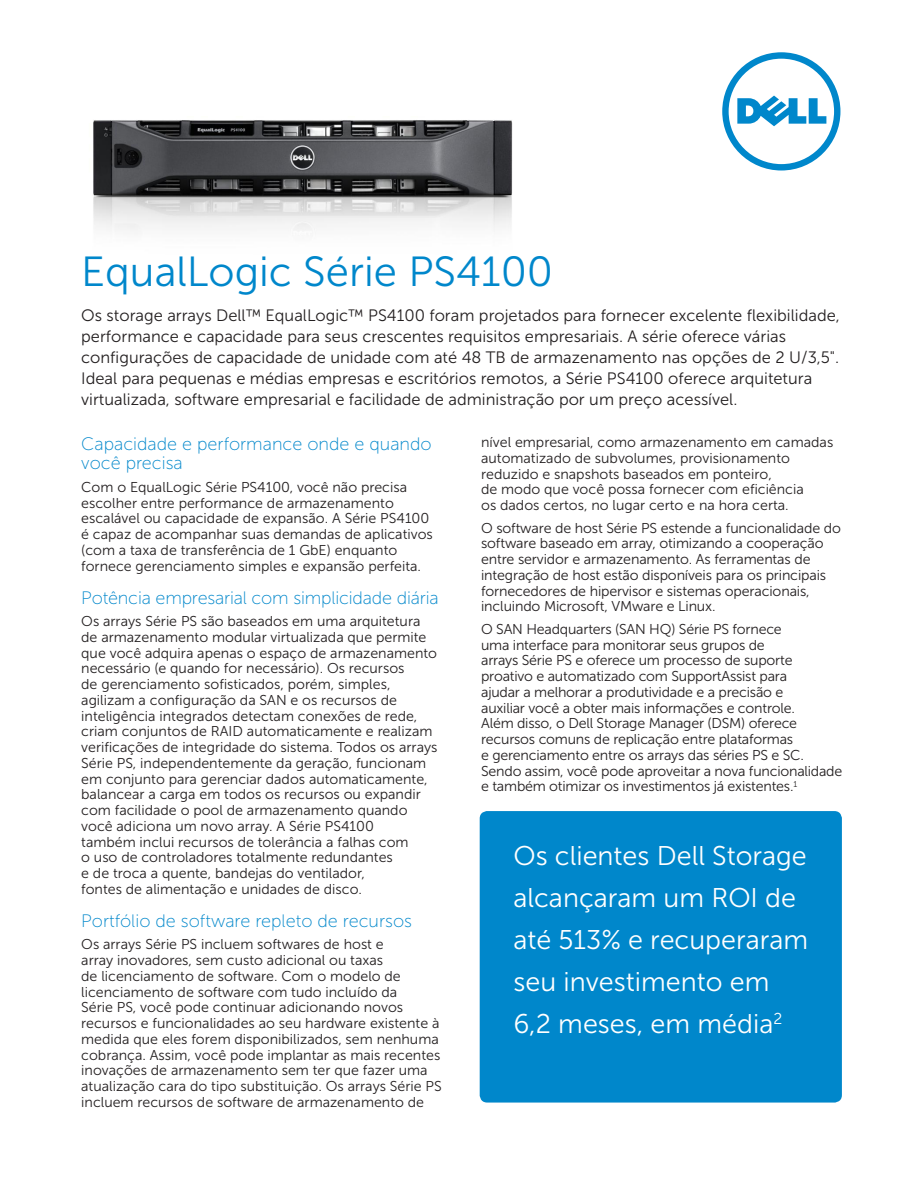
<style>
.page{position:relative;width:918px;height:1188px;background:#fff}
.page>*{position:absolute;margin:0;border:0;box-sizing:border-box;transform-origin:0 0}
.t1{font:42px "Museo Sans For Dell 300";color:#0087cb}
.Color_Box_Head{font:27px/42px "Museo Sans For Dell 300";color:#fff}
.Paragraph_Head_Level{font:18px/19.5px "Museo Sans For Dell 100";color:#0087cb}
.Intro_Statement{font:16.5px/21px "Museo Sans For Dell 300";color:#231f20}
.Paragraph_Style_1{font:14.25px/15.8px "Museo Sans For Dell 300";color:#231f20}
</style>
<div class="page">
<img style="left:93px;top:120px;width:420px;height:112px">
<div style="left:480px;top:811px;width:362px;height:292px;background:#0087cb;border-radius:7px"></div>
<svg style="left:722px;top:52px;width:118px;height:119px"></svg>
<p class="t1" style="left:81px;top:249px;width:473px">EqualLogic Série PS4100</p>
<p class="Intro_Statement" style="left:81px;top:305px;width:760px">Os storage arrays Dell™ EqualLogic™ PS4100 foram projetados para fornecer excelente flexibilidade, performance e capacidade para seus crescentes requisitos empresariais. A série oferece várias configurações de capacidade de unidade com até 48 TB de armazenamento nas opções de 2 U/3,5".<br>Ideal para pequenas e médias empresas e escritórios remotos, a Série PS4100 oferece arquitetura virtualizada, software empresarial e facilidade de administração por um preço acessível.</p>
<p class="Paragraph_Head_Level" style="left:81px;top:434px;width:352px">Capacidade e performance onde e quando você precisa</p>
<p class="Paragraph_Style_1" style="left:81px;top:479px;width:353px">Com o EqualLogic Série PS4100, você não precisa escolher entre performance de armazenamento escalável ou capacidade de expansão. A Série PS4100 é capaz de acompanhar suas demandas de aplicativos (com a taxa de transferência de 1 GbE) enquanto fornece gerenciamento simples e expansão perfeita.</p>
<p class="Paragraph_Head_Level" style="left:81px;top:588px;width:359px">Potência empresarial com simplicidade diária</p>
<p class="Paragraph_Style_1" style="left:81px;top:613px;width:358px">Os arrays Série PS são baseados em uma arquitetura de armazenamento modular virtualizada que permite que você adquira apenas o espaço de armazenamento necessário (e quando for necessário). Os recursos<br>de gerenciamento sofisticados, porém, simples, agilizam a configuração da SAN e os recursos de inteligência integrados detectam conexões de rede, criam conjuntos de RAID automaticamente e realizam verificações de integridade do sistema. Todos os arrays Série PS, independentemente da geração, funcionam em conjunto para gerenciar dados automaticamente, balancear a carga em todos os recursos ou expandir com facilidade o pool de armazenamento quando você adiciona um novo array. A Série PS4100<br>também inclui recursos de tolerância a falhas com<br>o uso de controladores totalmente redundantes<br>e de troca a quente, bandejas do ventilador,<br>fontes de alimentação e unidades de disco.</p>
<p class="Paragraph_Head_Level" style="left:81px;top:911px;width:332px">Portfólio de software repleto de recursos</p>
<p class="Paragraph_Style_1" style="left:81px;top:937px;width:362px">Os arrays Série PS incluem softwares de host e<br>array inovadores, sem custo adicional ou taxas<br>de licenciamento de software. Com o modelo de licenciamento de software com tudo incluído da<br>Série PS, você pode continuar adicionando novos recursos e funcionalidades ao seu hardware existente à medida que eles forem disponibilizados, sem nenhuma cobrança. Assim, você pode implantar as mais recentes inovações de armazenamento sem ter que fazer uma atualização cara do tipo substituição. Os arrays Série PS incluem recursos de software de armazenamento de</p>
<p class="Paragraph_Style_1" style="left:481px;top:434px;width:354px">nível empresarial, como armazenamento em camadas automatizado de subvolumes, provisionamento reduzido e snapshots baseados em ponteiro,<br>de modo que você possa fornecer com eficiência<br>os dados certos, no lugar certo e na hora certa.</p>
<p class="Paragraph_Style_1" style="left:481px;top:520px;width:361px">O software de host Série PS estende a funcionalidade do software baseado em array, otimizando a cooperação entre servidor e armazenamento. As ferramentas de integração de host estão disponíveis para os principais fornecedores de hipervisor e sistemas operacionais, incluindo Microsoft, VMware e Linux.</p>
<p class="Paragraph_Style_1" style="left:481px;top:621px;width:363px">O SAN Headquarters (SAN HQ) Série PS fornece<br>uma interface para monitorar seus grupos de<br>arrays Série PS e oferece um processo de suporte proativo e automatizado com SupportAssist para<br>ajudar a melhorar a produtividade e a precisão e<br>auxiliar você a obter mais informações e controle.<br>Além disso, o Dell Storage Manager (DSM) oferece recursos comuns de replicação entre plataformas<br>e gerenciamento entre os arrays das séries PS e SC.<br>Sendo assim, você pode aproveitar a nova funcionalidade e também otimizar os investimentos já existentes.<sup>1</sup></p>
<p class="Color_Box_Head" style="left:513px;top:835px;width:296px">Os clientes Dell Storage alcançaram um ROI de até 513% e recuperaram seu investimento em<br>6,2 meses, em média<sup>2</sup></p>
</div>
